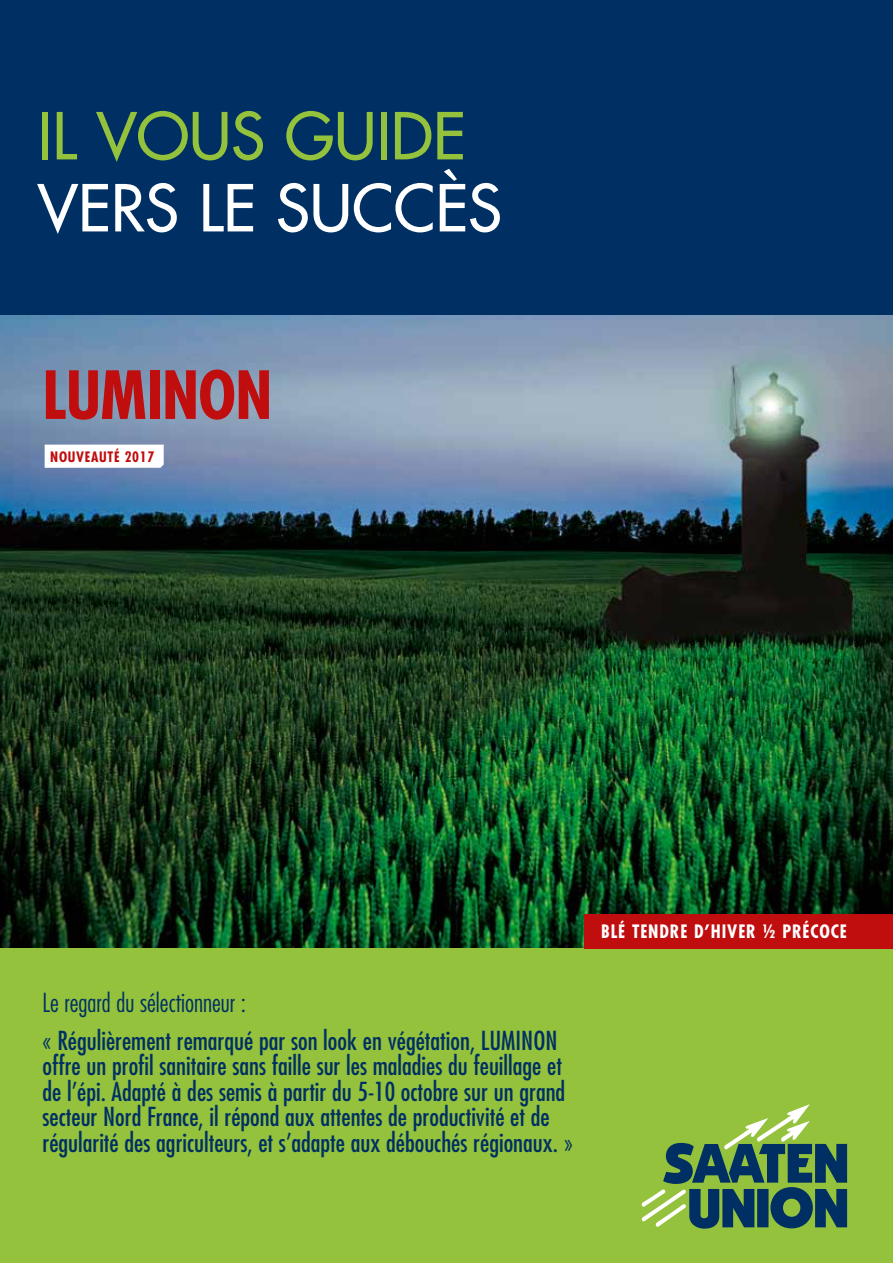
<style>
.page{position:relative;width:893px;height:1263px;background:#fff}
.page>*{position:absolute;margin:0;border:0;box-sizing:border-box;transform-origin:0 0}
.t1{font:700 condensed 64.5px "Futura Std";letter-spacing:-.01em;color:#c00d0e}
.t2{font:500 63px "Futura Std";color:#fff}
.t3{font:500 63px "Futura Std";color:#94c23d}
.t4{font:condensed 25.5px/25.5px "Futura Std";color:#003063}
.t5{font:300 condensed 25.5px "Futura Std";color:#003063}
.t6{font:700 condensed 18px "Futura Std";letter-spacing:.05em;color:#fff}
.t7{font:700 condensed 14.1px "Futura Std";letter-spacing:.05em;color:#c00d0e}
</style>
<div class="page">
<img style="left:0;top:315px;width:893px;height:633px">
<div style="left:0;top:0;width:893px;height:315px;background:#003063"></div>
<div style="left:0;top:948px;width:893px;height:315px;background:#94c23d"></div>
<svg style="left:642px;top:1104px;width:205px;height:125px"></svg>
<svg style="left:45px;top:445px;width:119px;height:23px"></svg>
<div style="left:584px;top:914px;width:309px;height:34px;background:#c00d0e"></div>
<h2 class="t3" style="left:38px;top:97px;width:430px">IL VOUS GUIDE</h2>
<h2 class="t2" style="left:38px;top:169px;width:466px">VERS LE SUCCÈS</h2>
<h1 class="t1" style="left:43px;top:355px;width:231px">LUMINON</h1>
<p class="t7" style="left:50px;top:448px;width:106px">NOUVEAUTÉ 2017</p>
<p class="t5" style="left:43px;top:987px;width:205px">Le regard du sélectionneur :</p>
<p class="t4" style="left:43px;top:1027px;width:532px">« Régulièrement remarqué par son look en végétation, LUMINON offre un profil sanitaire sans faille sur les maladies du feuillage et de l’épi. Adapté à des semis à partir du 5-10 octobre sur un grand secteur Nord France, il répond aux attentes de productivité et de régularité des agriculteurs, et s’adapte aux débouchés régionaux. »</p>
<p class="t6" style="left:601px;top:920px;width:247px">BLÉ TENDRE D’HIVER ½ PRÉCOCE</p>
</div>
